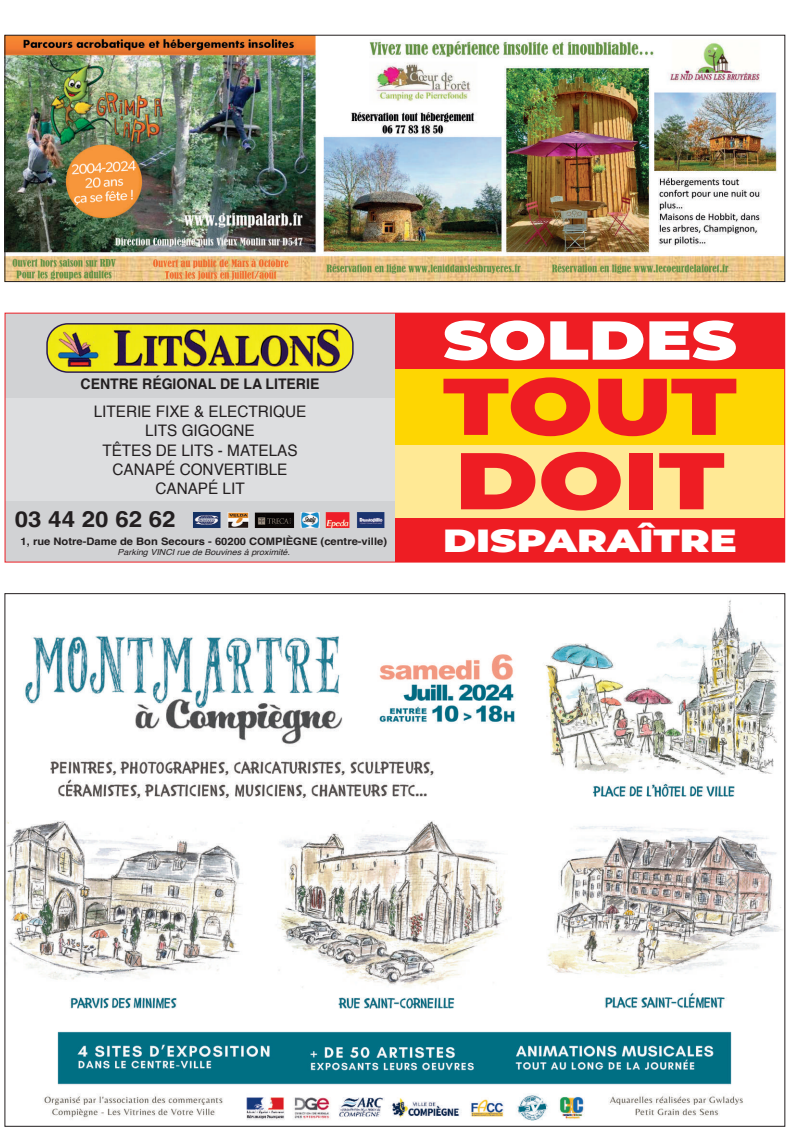
<style>
.page{position:relative;width:807px;height:1148px;background:#fff}
.page>*{position:absolute;margin:0;border:0;box-sizing:border-box;transform-origin:0 0}
.t1{font:900 80.3px/74.4px "Montserrat";color:#ee1d23;scale:1.25 1}
.t2{font:900 54.8px "Montserrat";color:#fff;scale:1.25 1}
.t3{font:900 32.1px "Montserrat";color:#fff;scale:1.25 1}
.t4{font:700 22.3px "Helvetica";color:#231f20;scale:1.08 1}
.t5{font:15.9px/19.1px "Helvetica";color:#231f20;text-align:center;scale:.96 1}
.t6{font:700 14.6px "Helvetica";color:#231f20;scale:.96 1}
.t7{font:700 10.3px "Helvetica";color:#231f20;scale:1.08 1}
.t8{font:italic 8.3px "Helvetica";color:#231f20;scale:1.08 1}
</style>
<div class="page">
<img style="left:7px;top:37px;width:775px;height:243px">
<div style="left:5px;top:35px;width:779px;height:247px;border:1px solid #231f20"></div>
<img style="left:7px;top:600px;width:775px;height:521px">
<div style="left:5px;top:313px;width:390px;height:249px;background:#d1d2d4"></div>
<div style="left:395px;top:313px;width:389px;height:57px;background:#ee1d23"></div>
<div style="left:5px;top:398px;width:389px;height:103px;background:#dddee0"></div>
<div style="left:395px;top:518px;width:389px;height:44px;background:#ee1d23"></div>
<div style="left:395px;top:370px;width:389px;height:75px;background:#fed602"></div>
<div style="left:395px;top:445px;width:389px;height:73px;background:#ffe995"></div>
<img style="left:48px;top:324px;width:305px;height:48px">
<div style="left:46px;top:323px;width:307px;height:50px;border:1px solid #281950;border-radius:21px"></div>
<img style="left:193px;top:512px;width:192px;height:16px">
<div style="left:5px;top:313px;width:779px;height:249px;border:1px solid #ec1f25"></div>
<p class="t6" style="left:80px;top:375px;width:250px">CENTRE RÉGIONAL DE LA LITERIE</p>
<p class="t5" style="left:94px;top:403px;width:223px">LITERIE FIXE &amp; ELECTRIQUE<br>LITS GIGOGNE<br>TÊTES DE LITS - MATELAS<br>CANAPÉ CONVERTIBLE<br>CANAPÉ LIT</p>
<h3 class="t4" style="left:15px;top:506px;width:150px">03 44 20 62 62</h3>
<p class="t7" style="left:21px;top:535px;width:341px">1, rue Notre-Dame de Bon Secours - 60200 COMPIÈGNE (centre-ville)</p>
<p class="t8" style="left:118px;top:546px;width:161px">Parking VINCI rue de Bouvines à proximité.</p>
<h2 class="t2" style="left:443px;top:299px;width:236px">SOLDES</h2>
<h1 class="t1" style="left:443px;top:364px;width:236px">TOUT<br>DOIT</h1>
<h3 class="t3" style="left:443px;top:517px;width:236px">DISPARAÎTRE</h3>
</div>
